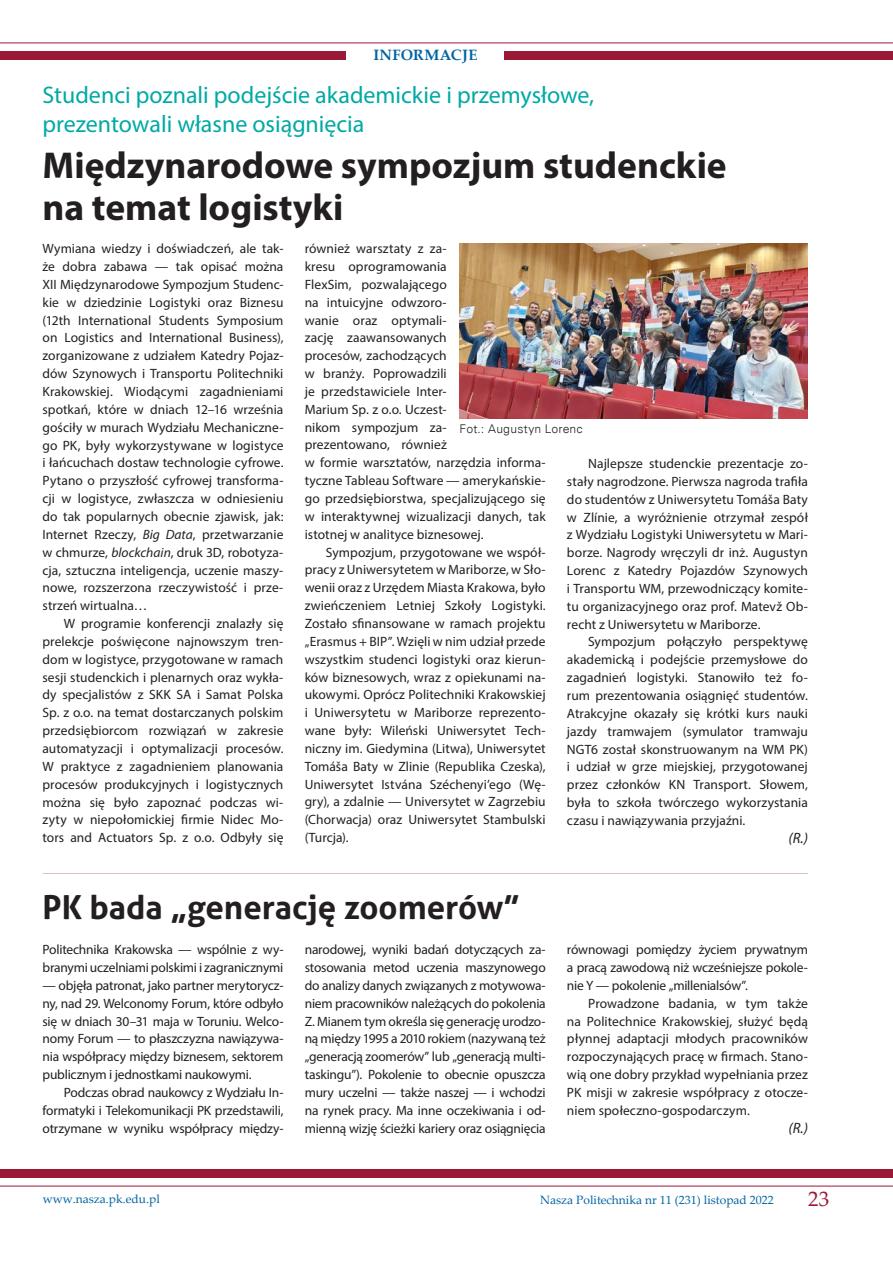
<style>
.page{position:relative;width:893px;height:1263px;background:#fff}
.page>*{position:absolute;margin:0;border:0;box-sizing:border-box;transform-origin:0 0}
.tytul_1_24{font:700 37.5px/42px "Myriad Pro";color:#231f20}
.tytul_Aller_24{font:700 33px "Aller";color:#231f20}
.nadtytul_zielony{font:24px/28.8px "Myriad Pro";color:#00a9a5}
.t1{font:21px "Palatino Linotype";color:#9a1936}
.t2{font:700 15px "Palatino Linotype";letter-spacing:.02em;color:#0063a1}
.podpis{font:italic 15px "Myriad Pro";color:#231f20}
.tekst_zasadniczy_3_n{font:13.5px/17.9px "Myriad Pro";color:#231f20;text-align:justify}
.tekst_zasadniczy_3_n-2{font:13.5px/17.9px "Myriad Pro";letter-spacing:-.02em;color:#231f20}
.t3{font:12px "Palatino Linotype";color:#0063a1}
.ryc_podpis{font:12px "Zurich Lt EU";letter-spacing:.015em;color:#231f20}
.s1{font-style:italic}
</style>
<div class="page">
<div style="left:0;top:51px;width:893px;height:9px;background:#9a1936"></div>
<hr style="left:0;top:43px;width:893px;height:1px;background:#9a1936">
<div style="left:0;top:1169px;width:893px;height:9px;background:#9a1936"></div>
<hr style="left:0;top:1186px;width:893px;height:1px;background:#9a1936">
<div style="left:347px;top:45px;width:157px;height:21px;background:#fff"></div>
<img style="left:460px;top:243px;width:348px;height:175px">
<hr style="left:42px;top:871px;width:768px;height:3px;background:#fff;opacity:.75">
<p class="t2" style="left:373px;top:45px;width:106px">INFORMACJE</p>
<p class="nadtytul_zielony" style="left:43px;top:80px;width:553px">Studenci poznali podejście akademickie i przemysłowe, prezentowali własne osiągnięcia</p>
<p class="tytul_1_24" style="left:43px;top:143px;width:686px">Międzynarodowe sympozjum studenckie na temat logistyki</p>
<p class="tekst_zasadniczy_3_n" style="left:42px;top:240px;width:242px">Wymiana wiedzy i doświadczeń, ale tak&shy;że dobra zabawa — tak opisać można XII Międzynarodowe Sympozjum Studenc&shy;kie w dziedzinie Logistyki oraz Biznesu (12th International Students Symposium on Logistics and International Business), zorganizowane z udziałem Katedry Pojaz&shy;dów Szynowych i Transportu Politechniki Krakowskiej. Wiodącymi zagadnieniami spotkań, które w dniach 12–16 września gościły w murach Wydziału Mechaniczne&shy;go PK, były wykorzystywane w logistyce i łańcuchach dostaw technologie cyfrowe.<br>Pytano o przyszłość cyfrowej transforma&shy;cji w logistyce, zwłaszcza w odniesieniu do tak popularnych obecnie zjawisk, jak:<br>Internet Rzeczy, <span class="s1">Big Data</span>, przetwarzanie w chmurze, <span class="s1">blockchain</span>, druk 3D, robotyza&shy;cja, sztuczna inteligencja, uczenie maszy&shy;nowe, rozszerzona rzeczywistość i prze&shy;strzeń wirtualna…</p>
<p class="tekst_zasadniczy_3_n" style="left:42px;top:614px;width:242px;text-indent:21px">W programie konferencji znalazły się prelekcje poświęcone najnowszym tren&shy;dom w logistyce, przygotowane w ramach sesji studenckich i plenarnych oraz wykła&shy;dy specjalistów z SKK SA i Samat Polska Sp. z o.o. na temat dostarczanych polskim przedsiębiorcom rozwiązań w zakresie automatyzacji i optymalizacji procesów.<br>W praktyce z zagadnieniem planowania procesów produkcyjnych i logistycznych można się było zapoznać podczas wi&shy;zyty w niepołomickiej firmie Nidec Mo&shy;tors and Actuators Sp. z o.o. Odbyły się</p>
<p class="tekst_zasadniczy_3_n" style="left:305px;top:239px;width:242px;text-align:left">również warsztaty z za-<br>kresu oprogramowania<br>FlexSim, pozwalającego<br>na intuicyjne odwzoro-<br>wanie oraz optymali-<br>zację zaawansowanych<br>procesów, zachodzących<br>w branży. Poprowadzili<br>je przedstawiciele Inter-<br>Marium Sp. z o.o. Uczest-<br>nikom sympozjum za-<br>prezentowano, również<br>w formie warsztatów, narzędzia informa&shy;tyczne Tableau Software — amerykańskie&shy;go przedsiębiorstwa, specjalizującego się w interaktywnej wizualizacji danych, tak istotnej w analityce biznesowej.</p>
<p class="tekst_zasadniczy_3_n" style="left:305px;top:543px;width:242px;text-indent:21px">Sympozjum, przygotowane we współ&shy;pracy z Uniwersytetem w Mariborze, w Sło&shy;wenii oraz z Urzędem Miasta Krakowa, było zwieńczeniem Letniej Szkoły Logistyki.<br>Zostało sfinansowane w ramach projektu „Erasmus + BIP”. Wzięli w nim udział przede wszystkim studenci logistyki oraz kierun&shy;ków biznesowych, wraz z opiekunami na&shy;ukowymi. Oprócz Politechniki Krakowskiej i Uniwersytetu w Mariborze reprezento&shy;wane były: Wileński Uniwersytet Tech&shy;niczny im. Giedymina (Litwa), Uniwersytet Tomáša Baty w Zlinie (Republika Czeska), Uniwersytet Istvána Széchenyi’ego (Wę&shy;gry), a zdalnie — Universytet w Zagrzebiu (Chorwacja) oraz Uniwersytet Stambulski (Turcja).</p>
<p class="ryc_podpis" style="left:460px;top:422px;width:125px">Fot.: Augustyn Lorenc</p>
<p class="tekst_zasadniczy_3_n" style="left:567px;top:454px;width:242px;text-indent:21px">Najlepsze studenckie prezentacje zo&shy;stały nagrodzone. Pierwsza nagroda trafiła do studentów z Uniwersytetu Tomáša Baty w Zlínie, a wyróżnienie otrzymał zespół z Wydziału Logistyki Uniwersytetu w Mari&shy;borze. Nagrody wręczyli dr inż. Augustyn Lorenc z Katedry Pojazdów Szynowych i Transportu WM, przewodniczący komite&shy;tu organizacyjnego oraz prof. Matevž Ob&shy;recht z Uniwersytetu w Mariborze.</p>
<p class="tekst_zasadniczy_3_n" style="left:567px;top:633px;width:242px;text-indent:21px">Sympozjum połączyło perspektywę akademicką i podejście przemysłowe do zagadnień logistyki. Stanowiło też fo&shy;rum prezentowania osiągnięć studentów.<br>Atrakcyjne okazały się krótki kurs nauki jazdy tramwajem (symulator tramwaju NGT6 został skonstruowanym na WM PK) i udział w grze miejskiej, przygotowanej przez członków KN Transport. Słowem, była to szkoła twórczego wykorzystania czasu i nawiązywania przyjaźni.</p>
<p class="podpis" style="left:788px;top:829px;width:21px">(R.)</p>
<p class="tytul_Aller_24" style="left:43px;top:887px;width:479px">PK bada „generację zoomerów”</p>
<p class="tekst_zasadniczy_3_n" style="left:305px;top:940px;width:242px">narodowej, wyniki badań dotyczących za&shy;stosowania metod uczenia maszynowego do analizy danych związanych z motywowa&shy;niem pracowników należących do pokolenia Z. Mianem tym określa się generację urodzo&shy;ną między 1995 a 2010 rokiem (nazywaną też „generacją zoomerów” lub „generacją multi&shy;taskingu”). Pokolenie to obecnie opuszcza mury uczelni — także naszej — i wchodzi na rynek pracy. Ma inne oczekiwania i od&shy;mienną wizję ścieżki kariery oraz osiągnięcia</p>
<p class="tekst_zasadniczy_3_n" style="left:567px;top:940px;width:242px">równowagi pomiędzy życiem prywatnym a pracą zawodową niż wcześniejsze pokole&shy;nie Y — pokolenie „millenialsów”.</p>
<p class="tekst_zasadniczy_3_n-2" style="left:43px;top:940px;width:242px">Politechnika Krakowska — wspólnie z wy&shy;branymi uczelniami polskimi i zagranicznymi</p>
<p class="tekst_zasadniczy_3_n" style="left:43px;top:976px;width:242px">— objęła patronat, jako partner merytorycz&shy;ny, nad 29. Welconomy Forum, które odbyło się w dniach 30–31 maja w Toruniu. Welco&shy;nomy Forum — to płaszczyzna nawiązywa&shy;nia współpracy między biznesem, sektorem publicznym i jednostkami naukowymi.</p>
<p class="tekst_zasadniczy_3_n" style="left:43px;top:1083px;width:242px;text-indent:21px">Podczas obrad naukowcy z Wydziału In&shy;formatyki i Telekomunikacji PK przedstawili, otrzymane w wyniku współpracy między-</p>
<p class="tekst_zasadniczy_3_n" style="left:567px;top:994px;width:242px;text-indent:21px">Prowadzone badania, w tym także na Politechnice Krakowskiej, służyć będą płynnej adaptacji młodych pracowników rozpoczynających pracę w firmach. Stano&shy;wią one dobry przykład wypełniania przez PK misji w zakresie współpracy z otocze&shy;niem społeczno-gospodarczym.</p>
<p class="podpis" style="left:788px;top:1118px;width:21px">(R.)</p>
<p class="t3" style="left:43px;top:1190px;width:118px">www.nasza.pk.edu.pl</p>
<p class="t3" style="left:540px;top:1191px;width:235px">Nasza Politechnika nr 11 (231) listopad 2022</p>
<h3 class="t1" style="left:808px;top:1184px;width:22px">23</h3>
</div>
